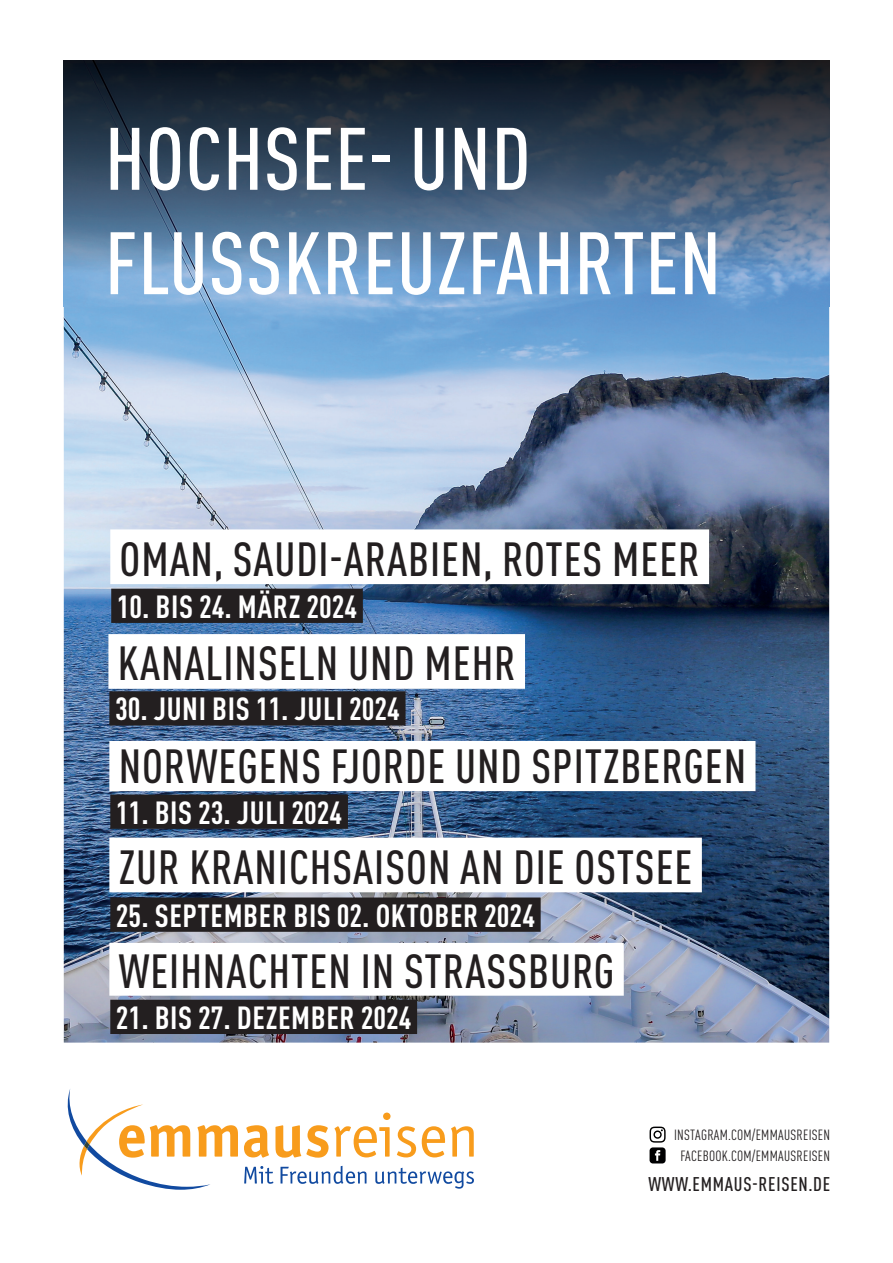
<style>
.page{position:relative;width:893px;height:1263px;background:#fff}
.page>*{position:absolute;margin:0;border:0;box-sizing:border-box;transform-origin:0 0}
.t1{font:500 condensed 87px/104.4px "DIN Pro";letter-spacing:.01em;color:#fff}
.t2{font:500 condensed 47.25px "DIN Pro";letter-spacing:.02em;color:#231f20}
.t3{font:700 condensed 31.65px "DIN Pro";letter-spacing:.02em;color:#fff}
.t4{font:500 condensed 19.5px "DIN Pro";letter-spacing:.04em;color:#231f20}
.t5{font:condensed 14.7px/21.3px "DIN Pro";letter-spacing:.02em;color:#231f20;text-align:center}
</style>
<div class="page">
<img style="left:64px;top:307px;width:765px;height:735px">
<svg style="left:244px;top:1125px;width:25px;height:32px"></svg>
<svg style="left:275px;top:1125px;width:54px;height:33px"></svg>
<svg style="left:335px;top:1112px;width:56px;height:45px"></svg>
<svg style="left:397px;top:1126px;width:19px;height:31px"></svg>
<svg style="left:422px;top:1126px;width:23px;height:31px"></svg>
<svg style="left:451px;top:1126px;width:23px;height:30px"></svg>
<svg style="left:244px;top:1166px;width:29px;height:18px"></svg>
<svg style="left:281px;top:1166px;width:86px;height:18px"></svg>
<svg style="left:375px;top:1168px;width:99px;height:21px"></svg>
<svg style="left:67px;top:1089px;width:171px;height:101px"></svg>
<svg style="left:650px;top:1126px;width:16px;height:37px"></svg>
<div style="left:109px;top:691px;width:297px;height:34px;background:#231f20"></div>
<div style="left:108px;top:634px;width:417px;height:55px;background:#fff"></div>
<img style="left:64px;top:61px;width:765px;height:246px">
<div style="left:110px;top:794px;width:238px;height:35px;background:#231f20"></div>
<div style="left:109px;top:741px;width:646px;height:50px;background:#fff"></div>
<div style="left:111px;top:589px;width:252px;height:34px;background:#231f20"></div>
<div style="left:110px;top:529px;width:599px;height:55px;background:#fff"></div>
<div style="left:110px;top:1000px;width:307px;height:34px;background:#231f20"></div>
<div style="left:109px;top:943px;width:515px;height:53px;background:#fff"></div>
<div style="left:110px;top:897px;width:431px;height:35px;background:#231f20"></div>
<div style="left:109px;top:838px;width:593px;height:54px;background:#fff"></div>
<h1 class="t1" style="left:105px;top:99px;width:617px">HOCHSEE- UND<br>FLUSSKREUZFAHRTEN</h1>
<p class="t2" style="left:120px;top:524px;width:582px">OMAN, SAUDI-ARABIEN, ROTES MEER</p>
<p class="t3" style="left:117px;top:582px;width:242px">10. BIS 24. MÄRZ 2024</p>
<p class="t2" style="left:118px;top:629px;width:399px">KANALINSELN UND MEHR</p>
<p class="t3" style="left:115px;top:685px;width:286px">30. JUNI BIS 11. JULI 2024</p>
<p class="t2" style="left:119px;top:732px;width:629px">NORWEGENS FJORDE UND SPITZBERGEN</p>
<p class="t3" style="left:116px;top:788px;width:228px">11. BIS 23. JULI 2024</p>
<p class="t2" style="left:119px;top:832px;width:575px">ZUR KRANICHSAISON AN DIE OSTSEE</p>
<p class="t3" style="left:116px;top:891px;width:421px">25. SEPTEMBER BIS 02. OKTOBER 2024</p>
<p class="t2" style="left:119px;top:936px;width:497px">WEIHNACHTEN IN STRASSBURG</p>
<p class="t3" style="left:116px;top:993px;width:297px">21. BIS 27. DEZEMBER 2024</p>
<p class="t5" style="left:674px;top:1123px;width:158px">INSTAGRAM.COM/EMMAUSREISEN<br>FACEBOOK.COM/EMMAUSREISEN</p>
<p class="t4" style="left:648px;top:1169px;width:183px">WWW.EMMAUS-REISEN.DE</p>
</div>
